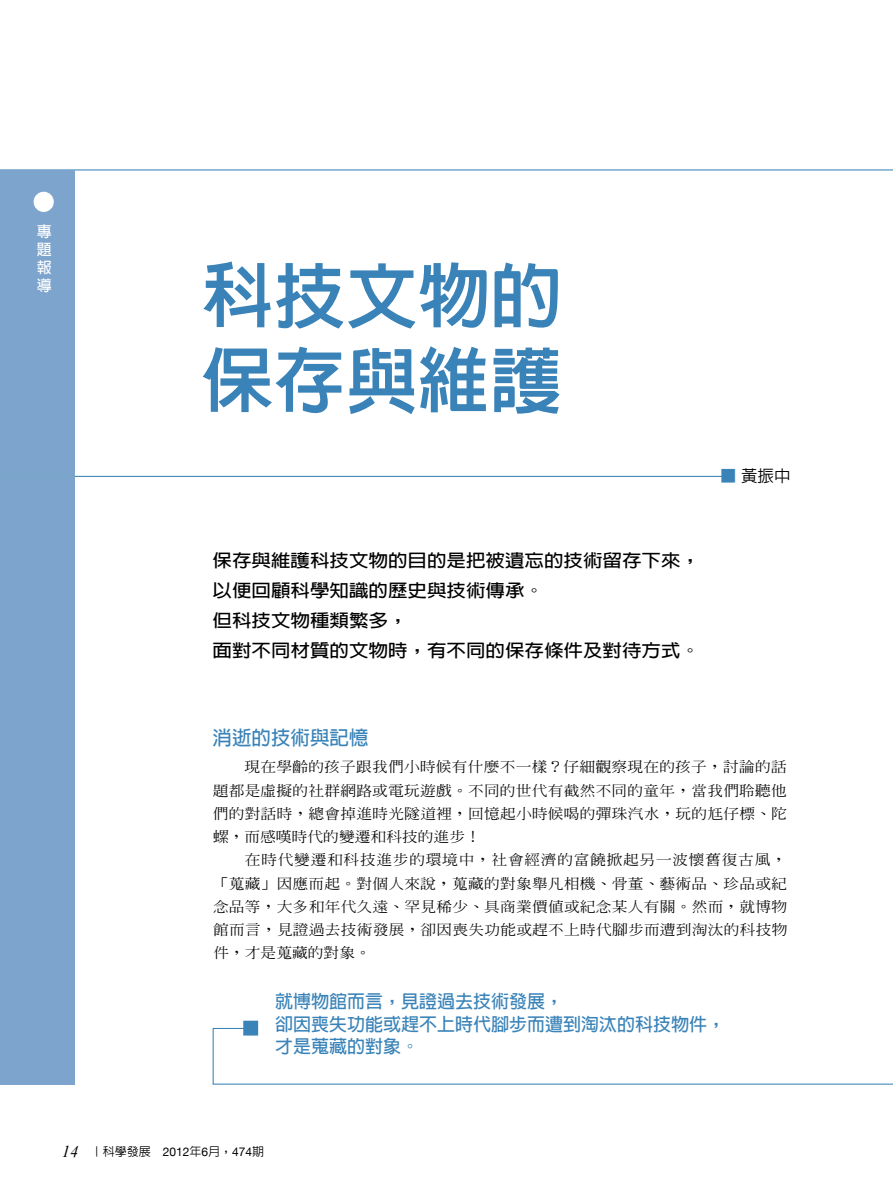
<style>
.page{position:relative;width:893px;height:1191px;background:#fff}
.page>*{position:absolute;margin:0;border:0;box-sizing:border-box;transform-origin:0 0}
.t1{font:800 72px/84.8px "AR Hei B5";color:#3a83b8}
.t2{font:700 19.5px "AR Hei B5";color:#3a83b8}
.t3{font:700 18px/22.5px "AR Hei B5";color:#3a83b8}
.t4{font:700 17.55px/30px "AR Hei B5";color:#000;scale:1.11 1}
.t5{font:500 16.5px "AR Hei B5";color:#000}
.t6{font:700 15px/18px "AR Hei B5";color:#fff;text-align:justify}
.t7{font:500 14.1px/23.2px "AR Ming B5";letter-spacing:.015em;color:#000;text-align:justify;scale:1.11 1}
.t8{font:500 12px "AR Hei B5";color:#000}
.s1{color:#3a83b8}
.s2{font-family:"Times New Roman";font-weight:400;font-style:italic;font-size:16.5px}
.s3{font-family:"Helvetica Neue";font-weight:400}
</style>
<div class="page">
<hr style="left:0;top:169px;width:893px;height:1px;background:#3a83b8">
<div style="left:0;top:170px;width:74px;height:914px;background:#7da4cc"></div>
<div style="left:34px;top:192px;width:20px;height:20px;background:#fff;border-radius:50%"></div>
<hr style="left:0;top:476px;width:727px;height:1px;background:#3a83b8">
<svg style="left:212px;top:1027px;width:681px;height:58px"></svg>
<div style="left:243px;top:1020px;width:15px;height:15px;background:#3a83b8;border:2px solid #3a83b8"></div>
<p class="t6" style="left:37px;top:222px;width:16px">專題報導</p>
<h1 class="t1" style="left:202px;top:253px;width:361px">科技文物的保存與維護</h1>
<p class="t4" style="left:213px;top:545px;width:441px">保存與維護科技文物的目的是把被遺忘的技術留存下來，以便回顧科學知識的歷史與技術傳承。<br>但科技文物種類繁多，<br>面對不同材質的文物時，有不同的保存條件及對待方式。</p>
<p class="t5" style="left:720px;top:467px;width:72px"><span class="s1">■</span> 黃振中</p>
<h2 class="t2" style="left:213px;top:727px;width:157px">消逝的技術與記憶</h2>
<p class="t7" style="left:213px;top:755px;width:519px;text-indent:32px">現在學齡的孩子跟我們小時候有什麼不一樣？仔細觀察現在的孩子，討論的話題都是虛擬的社群網路或電玩遊戲。不同的世代有截然不同的童年，當我們聆聽他們的對話時，總會掉進時光隧道裡，回憶起小時候喝的彈珠汽水，玩的尪仔標、陀螺，而感嘆時代的變遷和科技的進步！</p>
<p class="t7" style="left:213px;top:848px;width:519px;text-indent:32px">在時代變遷和科技進步的環境中，社會經濟的富饒掀起另一波懷舊復古風，「蒐藏」因應而起。對個人來說，蒐藏的對象舉凡相機、骨董、藝術品、珍品或紀念品等，大多和年代久遠、罕見稀少、具商業價值或紀念某人有關。然而，就博物館而言，見證過去技術發展，卻因喪失功能或趕不上時代腳步而遭到淘汰的科技物件，才是蒐藏的對象。</p>
<p class="t3" style="left:275px;top:990px;width:452px">就博物館而言，見證過去技術發展，<br>卻因喪失功能或趕不上時代腳步而遭到淘汰的科技物件，才是蒐藏的對象。</p>
<p class="t8" style="left:62px;top:1145px;width:204px"><span class="s2">14</span> ｜科學發展 <span class="s3">2012</span>年<span class="s3">6</span>月，<span class="s3">474</span>期</p>
</div>
